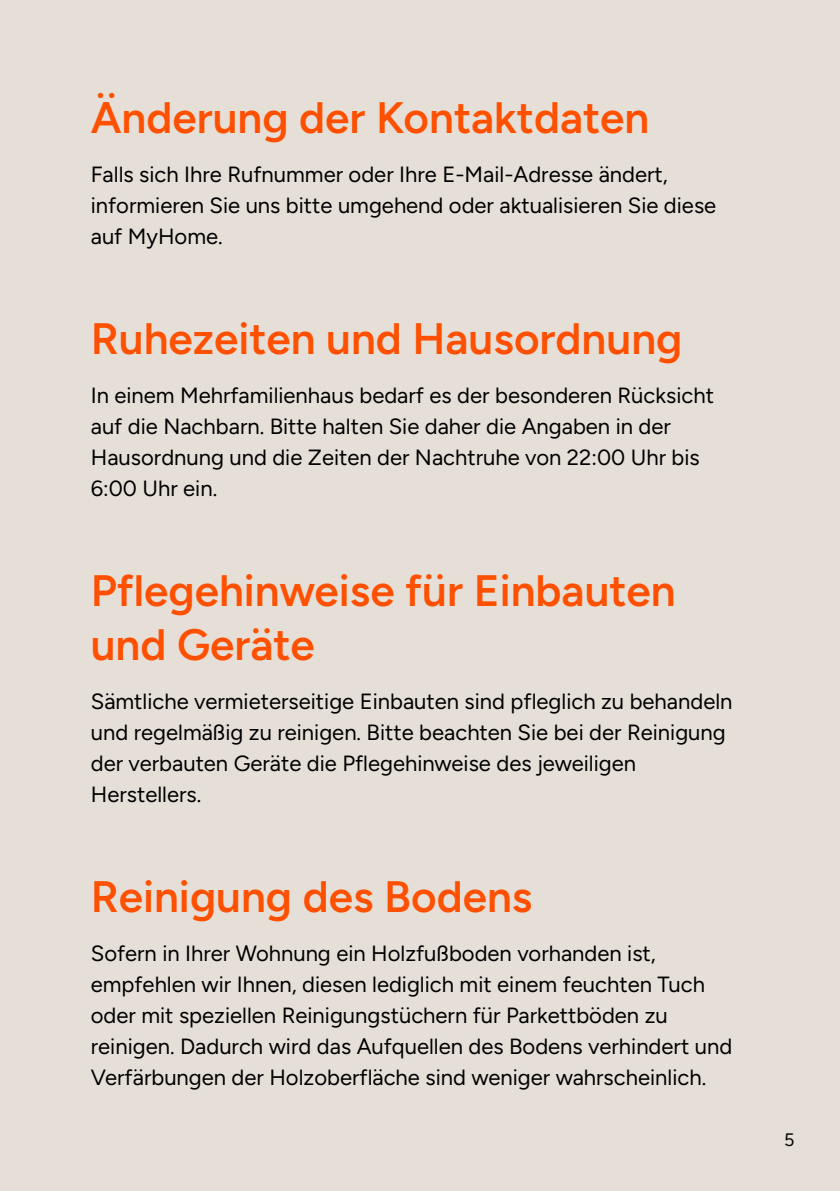
<style>
.page{position:relative;width:840px;height:1191px;background:#fff}
.page>*{position:absolute;margin:0;border:0;box-sizing:border-box;transform-origin:0 0}
.t1{font:600 44px/54px "Figtree";color:#ff5000}
.t2{font:22px/31px "Figtree";color:#000}
.t3{font:18px "Figtree";color:#000}
</style>
<div class="page">
<div style="left:0;top:0;width:839px;height:1191px;background:#e6dfd8"></div>
<h1 class="t1" style="left:91px;top:90px;width:559px">Änderung der Kontaktdaten</h1>
<p class="t2" style="left:91px;top:159px;width:626px">Falls sich Ihre Rufnummer oder Ihre E-Mail-Adresse ändert, informieren Sie uns bitte umgehend oder aktualisieren Sie diese auf MyHome.</p>
<h1 class="t1" style="left:91px;top:311px;width:592px">Ruhezeiten und Hausordnung</h1>
<p class="t2" style="left:91px;top:380px;width:624px">In einem Mehrfamilienhaus bedarf es der besonderen Rücksicht auf die Nachbarn. Bitte halten Sie daher die Angaben in der Hausordnung und die Zeiten der Nachtruhe von 22:00 Uhr bis 6:00 Uhr ein.</p>
<h1 class="t1" style="left:91px;top:563px;width:586px">Pflegehinweise für Einbauten und Geräte</h1>
<p class="t2" style="left:91px;top:686px;width:642px">Sämtliche vermieterseitige Einbauten sind pfleglich zu behandeln und regelmäßig zu reinigen. Bitte beachten Sie bei der Reinigung der verbauten Geräte die Pflegehinweise des jeweiligen Herstellers.</p>
<h1 class="t1" style="left:91px;top:869px;width:443px">Reinigung des Bodens</h1>
<p class="t2" style="left:91px;top:938px;width:642px">Sofern in Ihrer Wohnung ein Holzfußboden vorhanden ist, empfehlen wir Ihnen, diesen lediglich mit einem feuchten Tuch oder mit speziellen Reinigungstüchern für Parkettböden zu reinigen. Dadurch wird das Aufquellen des Bodens verhindert und Verfärbungen der Holzoberfläche sind weniger wahrscheinlich.</p>
<p class="t3" style="left:783px;top:1129px;width:12px">5</p>
</div>
